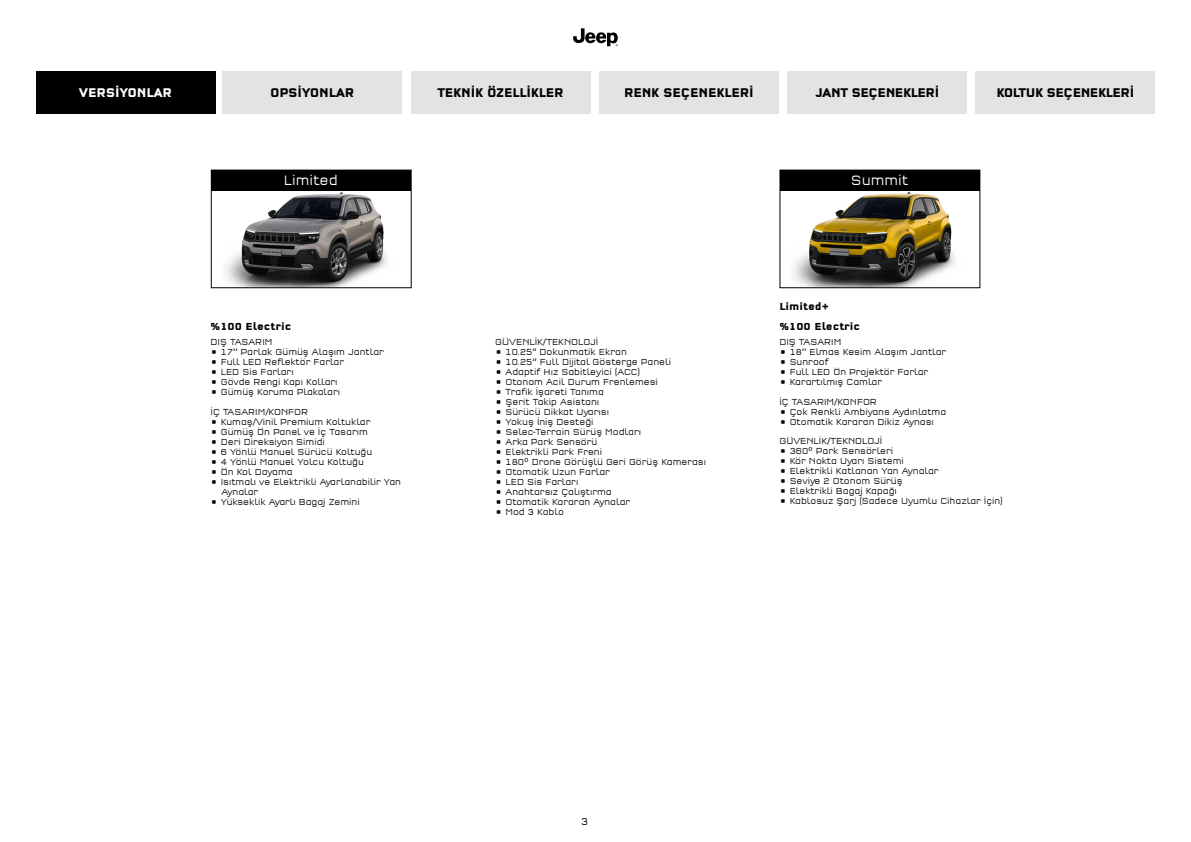
<style>
.page{position:relative;width:1191px;height:842px;background:#fff}
.page>*{position:absolute;margin:0;border:0;box-sizing:border-box;transform-origin:0 0}
.t1{font:14px "Q Type Offc Cond Light TR";color:#fff}
.t2{font:700 13px "Q Type Offc Cond TR";letter-spacing:-.02em;color:#000;scale:.95 1}
.t3{font:700 13px "Q Type Offc Cond TR";letter-spacing:-.04em;color:#000;scale:.95 1}
.t4{font:700 13px "Q Type Offc Cond TR";letter-spacing:-.02em;color:#fff;scale:.95 1}
.t5{font:700 10.5px/19.7px "Q Type Offc Cond TR";color:#000}
.t6{font:300 condensed 10.4px "Q Type Offc";color:#000}
.t7{font:9px/19.5px "Q Type Offc Cond Light TR";color:#000}
</style>
<div class="page">
<svg style="left:573px;top:28px;width:45px;height:18px"></svg>
<img style="left:791px;top:190px;width:187px;height:96px">
<div style="left:779px;top:170px;width:200px;height:20px;background:#000"></div>
<div style="left:779px;top:170px;width:201px;height:118px;border:1px solid #000"></div>
<div style="left:36px;top:71px;width:179px;height:42px;background:#000"></div>
<div style="left:223px;top:71px;width:179px;height:42px;background:#e3e3e3"></div>
<div style="left:411px;top:71px;width:179px;height:42px;background:#e3e3e3"></div>
<div style="left:599px;top:71px;width:179px;height:42px;background:#e3e3e3"></div>
<div style="left:787px;top:71px;width:179px;height:42px;background:#e3e3e3"></div>
<div style="left:976px;top:71px;width:179px;height:42px;background:#e3e3e3"></div>
<img style="left:223px;top:190px;width:187px;height:96px">
<div style="left:211px;top:170px;width:200px;height:20px;background:#000"></div>
<div style="left:211px;top:170px;width:201px;height:118px;border:1px solid #000"></div>
<h2 class="t4" style="left:79px;top:85px;width:100px">VERSİYONLAR</h2>
<h2 class="t2" style="left:270px;top:85px;width:90px">OPSİYONLAR</h2>
<h2 class="t2" style="left:437px;top:85px;width:134px">TEKNİK ÖZELLİKLER</h2>
<h2 class="t2" style="left:624px;top:85px;width:138px">RENK SEÇENEKLERİ</h2>
<h2 class="t3" style="left:815px;top:85px;width:132px">JANT SEÇENEKLERİ</h2>
<h2 class="t3" style="left:996px;top:85px;width:147px">KOLTUK SEÇENEKLERİ</h2>
<h1 class="t1" style="left:284px;top:172px;width:55px">Limited</h1>
<p class="t5" style="left:211px;top:316px;width:82px">%100 Electric</p>
<p class="t7" style="left:211px;top:332px;width:63px">DIŞ TASARIM</p>
<p class="t7" style="left:211px;top:342px;width:175px">• 17’’ Parlak Gümüş Alaşım Jantlar</p>
<p class="t7" style="left:211px;top:352px;width:135px">• Full LED Reflektör Farlar</p>
<p class="t7" style="left:211px;top:362px;width:85px">• LED Sis Farları</p>
<p class="t7" style="left:211px;top:372px;width:128px">• Gövde Rengi Kapı Kolları</p>
<p class="t7" style="left:211px;top:382px;width:131px">• Gümüş Koruma Plakaları<br>İÇ TASARIM/KONFOR</p>
<p class="t7" style="left:211px;top:412px;width:161px">• Kumaş/Vinil Premium Koltuklar</p>
<p class="t7" style="left:211px;top:422px;width:159px">• Gümüş Ön Panel ve İç Tasarım</p>
<p class="t7" style="left:211px;top:432px;width:116px">• Deri Direksiyon Simidi</p>
<p class="t7" style="left:211px;top:442px;width:163px">• 6 Yönlü Manuel Sürücü Koltuğu</p>
<p class="t7" style="left:211px;top:452px;width:155px">• 4 Yönlü Manuel Yolcu Koltuğu</p>
<p class="t7" style="left:211px;top:462px;width:84px">• Ön Kol Dayama</p>
<p class="t7" style="left:222px;top:477px;width:181px;line-height:10px;text-indent:-11px">• Isıtmalı ve Elektrikli Ayarlanabilir Yan<br>Aynalar</p>
<p class="t7" style="left:211px;top:492px;width:151px">• Yükseklik Ayarlı Bagaj Zemini</p>
<p class="t7" style="left:495px;top:333px;width:104px">GÜVENLİK/TEKNOLOJİ</p>
<p class="t7" style="left:495px;top:343px;width:133px">• 10.25” Dokunmatik Ekran</p>
<p class="t7" style="left:495px;top:353px;width:177px">• 10.25’’ Full Dijital Gösterge Paneli</p>
<p class="t7" style="left:495px;top:363px;width:146px">• Adaptif Hız Sabitleyici (ACC)</p>
<p class="t7" style="left:495px;top:373px;width:164px">• Otonom Acil Durum Frenlemesi</p>
<p class="t7" style="left:495px;top:383px;width:110px">• Trafik İşareti Tanıma</p>
<p class="t7" style="left:495px;top:393px;width:105px">• Şerit Takip Asistanı</p>
<p class="t7" style="left:495px;top:403px;width:115px">• Sürücü Dikkat Uyarısı</p>
<p class="t7" style="left:495px;top:413px;width:100px">• Yokuş İniş Desteği</p>
<p class="t7" style="left:495px;top:423px;width:147px">• Selec-Terrain Sürüş Modları</p>
<p class="t7" style="left:495px;top:433px;width:104px">• Arka Park Sensörü</p>
<p class="t7" style="left:495px;top:443px;width:108px">• Elektrikli Park Freni</p>
<p class="t7" style="left:495px;top:453px;width:212px">• 180° Drone Görüşlü Geri Görüş Kamerası</p>
<p class="t7" style="left:495px;top:463px;width:116px">• Otomatik Uzun Farlar</p>
<p class="t7" style="left:495px;top:473px;width:85px">• LED Sis Farları</p>
<p class="t7" style="left:495px;top:483px;width:118px">• Anahtarsız Çalıştırma</p>
<p class="t7" style="left:495px;top:493px;width:136px">• Otomatik Kararan Aynalar</p>
<p class="t7" style="left:495px;top:503px;width:70px">• Mod 3 Kablo</p>
<h1 class="t1" style="left:851px;top:172px;width:59px">Summit</h1>
<p class="t5" style="left:779px;top:296px;width:82px">Limited+ %100 Electric</p>
<p class="t7" style="left:779px;top:332px;width:63px">DIŞ TASARIM</p>
<p class="t7" style="left:779px;top:342px;width:168px">• 18‘’ Elmas Kesim Alaşım Jantlar</p>
<p class="t7" style="left:779px;top:352px;width:51px">• Sunroof</p>
<p class="t7" style="left:779px;top:362px;width:150px">• Full LED Ön Projektör Farlar</p>
<p class="t7" style="left:779px;top:372px;width:104px">• Karartılmış Camlar<br>İÇ TASARIM/KONFOR</p>
<p class="t7" style="left:779px;top:402px;width:168px">• Çok Renkli Ambiyans Aydınlatma</p>
<p class="t7" style="left:779px;top:412px;width:156px">• Otomatik Kararan Dikiz Aynası<br>GÜVENLİK/TEKNOLOJİ</p>
<p class="t7" style="left:779px;top:441px;width:115px">• 360° Park Sensörleri</p>
<p class="t7" style="left:779px;top:451px;width:126px">• Kör Nokta Uyarı Sistemi</p>
<p class="t7" style="left:779px;top:461px;width:161px">• Elektrikli Katlanan Yan Aynalar</p>
<p class="t7" style="left:779px;top:471px;width:125px">• Seviye 2 Otonom Sürüş</p>
<p class="t7" style="left:779px;top:481px;width:119px">• Elektrikli Bagaj Kapağı</p>
<p class="t7" style="left:779px;top:491px;width:225px">• Kablosuz Şarj (Sadece Uyumlu Cihazlar İçin)</p>
<p class="t6" style="left:581px;top:815px;width:9px">3</p>
</div>
